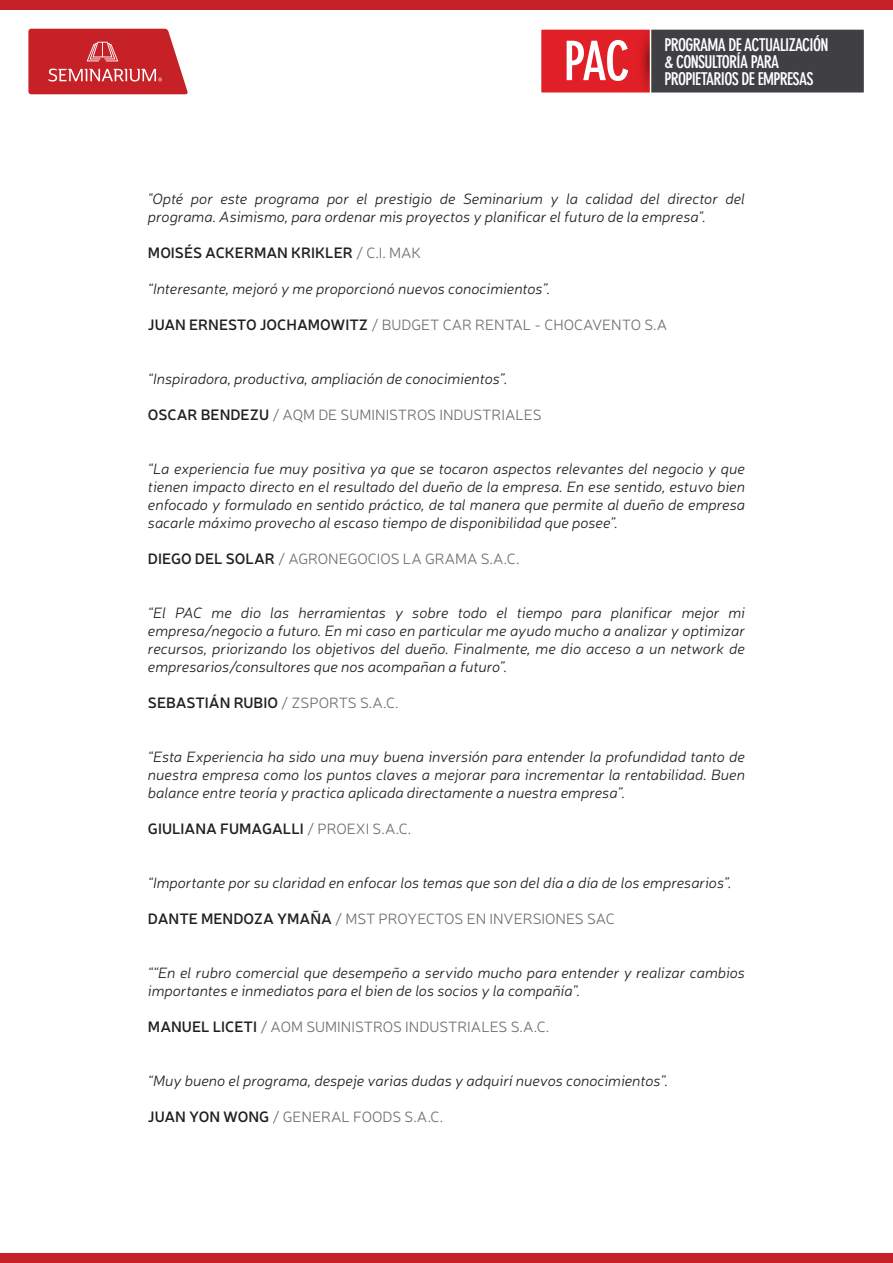
<style>
.page{position:relative;width:893px;height:1263px;background:#fff}
.page>*{position:absolute;margin:0;border:0;box-sizing:border-box;transform-origin:0 0}
.t1{font:700 condensed 53.55px "DIN Neuzeit Grotesk Std";color:#fff}
.t2{font:700 condensed 17.4px/16.8px "DIN Neuzeit Grotesk Std";letter-spacing:-.04em;color:#fff}
.t3{font:italic 300 15px/18px "Neris";color:#231f20;text-align:justify}
.t4{font:300 15px "Neris";color:#6d6e70}
.t5{font:600 15px "Neris";color:#231f20}
.s1{font-weight:300;color:#6d6e70}
.s2{font-weight:600;color:#231f20}
</style>
<div class="page">
<div style="left:0;top:0;width:893px;height:10px;background:#c52127"></div>
<div style="left:0;top:1253px;width:893px;height:10px;background:#c52127"></div>
<svg style="left:28px;top:29px;width:160px;height:65px;background:#cc3d42"></svg>
<div style="left:541px;top:29px;width:110px;height:64px;background:#e11f26"></div>
<div style="left:651px;top:29px;width:214px;height:64px;background:#403f43"></div>
<svg style="left:641px;top:31px;width:9px;height:60px"></svg>
<hr style="left:650px;top:29px;width:1px;height:64px;background:#fff">
<div style="left:540px;top:28px;width:325px;height:66px;border:2px solid #fff"></div>
<h1 class="t1" style="left:564px;top:30px;width:68px">PAC</h1>
<p class="t2" style="left:664px;top:37px;width:166px">PROGRAMA DE ACTUALIZACIÓN &amp; CONSULTORÍA PARA<br>PROPIETARIOS DE EMPRESAS</p>
<p class="t3" style="left:148px;top:189px;width:599px">"Opté por este programa por el prestigio de Seminarium y la calidad del director del programa. Asimismo, para ordenar mis proyectos y planificar el futuro de la empresa".</p>
<p class="t5" style="left:148px;top:243px;width:275px">MOISÉS ACKERMAN KRIKLER <span class="s1">/ C.I. MAK</span></p>
<p class="t3" style="left:148px;top:279px;width:404px">“Interesante, mejoró y me proporcionó nuevos conocimientos”.</p>
<p class="t4" style="left:148px;top:315px;width:521px"><span class="s2">JUAN ERNESTO JOCHAMOWITZ</span> / BUDGET CAR RENTAL - CHOCAVENTO S.A</p>
<p class="t3" style="left:148px;top:369px;width:361px">“Inspiradora, productiva, ampliación de conocimientos”.</p>
<p class="t4" style="left:148px;top:405px;width:395px"><span class="s2">OSCAR BENDEZU</span> / AQM DE SUMINISTROS INDUSTRIALES</p>
<p class="t3" style="left:148px;top:459px;width:599px">“La experiencia fue muy positiva ya que se tocaron aspectos relevantes del negocio y que tienen impacto directo en el resultado del dueño de la empresa. En ese sentido, estuvo bien enfocado y formulado en sentido práctico, de tal manera que permite al dueño de empresa sacarle máximo provecho al escaso tiempo de disponibilidad que posee”.</p>
<p class="t4" style="left:148px;top:549px;width:373px"><span class="s2">DIEGO DEL SOLAR</span> / AGRONEGOCIOS LA GRAMA S.A.C.</p>
<p class="t3" style="left:148px;top:603px;width:599px">“El PAC me dio las herramientas y sobre todo el tiempo para planificar mejor mi empresa/negocio a futuro. En mi caso en particular me ayudo mucho a analizar y optimizar recursos, priorizando los objetivos del dueño. Finalmente, me dio acceso a un network de empresarios/consultores que nos acompañan a futuro”.</p>
<p class="t5" style="left:148px;top:693px;width:252px">SEBASTIÁN RUBIO <span class="s1">/ ZSPORTS S.A.C.</span></p>
<p class="t3" style="left:148px;top:747px;width:599px">“Esta Experiencia ha sido una muy buena inversión para entender la profundidad tanto de nuestra empresa como los puntos claves a mejorar para incrementar la rentabilidad. Buen balance entre teoría y practica aplicada directamente a nuestra empresa”.</p>
<p class="t5" style="left:148px;top:819px;width:265px">GIULIANA FUMAGALLI <span class="s1">/ PROEXI S.A.C.</span></p>
<p class="t3" style="left:148px;top:873px;width:585px">“Importante por su claridad en enfocar los temas que son del día a día de los empresarios”.</p>
<p class="t4" style="left:148px;top:909px;width:468px"><span class="s2">DANTE MENDOZA YMAÑA</span> / MST PROYECTOS EN INVERSIONES SAC</p>
<p class="t3" style="left:148px;top:963px;width:598px">““En el rubro comercial que desempeño a servido mucho para entender y realizar cambios importantes e inmediatos para el bien de los socios y la compañía”.</p>
<p class="t4" style="left:148px;top:1017px;width:403px"><span class="s2">MANUEL LICETI</span> / AOM SUMINISTROS INDUSTRIALES S.A.C.</p>
<p class="t3" style="left:148px;top:1071px;width:522px">“Muy bueno el programa, despeje varias dudas y adquirí nuevos conocimientos”.</p>
<p class="t4" style="left:148px;top:1107px;width:297px"><span class="s2">JUAN YON WONG</span> / GENERAL FOODS S.A.C.</p>
</div>
